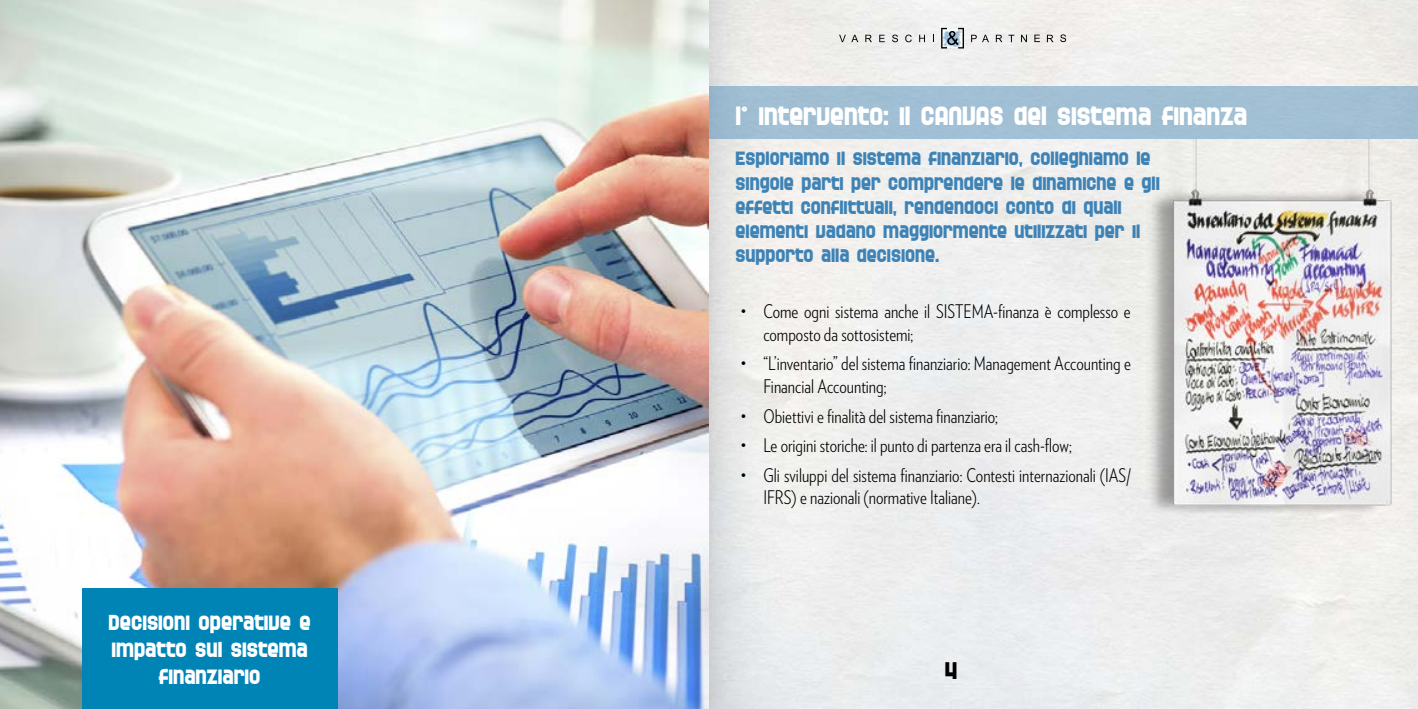
<style>
.page{position:relative;width:1418px;height:709px;background:#fff}
.page>*{position:absolute;margin:0;border:0;box-sizing:border-box;transform-origin:0 0}
.t1{font:700 27.5px "SF Speedwaystar";color:#fff}
.t2{font:700 25px "SF Speedwaystar";color:#000}
.t3{font:700 22.5px/27px "SF Speedwaystar";color:#fff;text-align:center}
.t4{font:700 20px/24px "SF Speedwaystar";color:#3e83b6}
.t5{font:300 18.75px/22.5px "Verlag Condensed";color:#000}
</style>
<div class="page">
<img style="left:709px;top:0;width:708px;height:709px">
<svg style="left:839px;top:35px;width:19px;height:7px"></svg>
<svg style="left:865px;top:35px;width:7px;height:7px"></svg>
<svg style="left:879px;top:35px;width:5px;height:7px"></svg>
<svg style="left:892px;top:35px;width:6px;height:7px"></svg>
<svg style="left:905px;top:35px;width:6px;height:7px"></svg>
<svg style="left:919px;top:35px;width:6px;height:7px"></svg>
<svg style="left:971px;top:35px;width:5px;height:7px"></svg>
<svg style="left:982px;top:35px;width:7px;height:7px"></svg>
<svg style="left:995px;top:35px;width:7px;height:7px"></svg>
<svg style="left:1008px;top:35px;width:6px;height:7px"></svg>
<svg style="left:1021px;top:35px;width:5px;height:7px"></svg>
<svg style="left:1034px;top:35px;width:5px;height:7px"></svg>
<svg style="left:1046px;top:35px;width:7px;height:7px"></svg>
<svg style="left:1060px;top:34px;width:6px;height:8px"></svg>
<svg style="left:941px;top:28px;width:23px;height:21px"></svg>
<img style="left:0;top:0;width:709px;height:709px">
<div style="left:709px;top:86px;width:708px;height:53px;background:#a1bfd4"></div>
<div style="left:82px;top:588px;width:255px;height:121px;background:#0084b6"></div>
<img style="left:1130px;top:139px;width:287px;height:396px">
<p class="t3" style="left:109px;top:608px;width:204px">DECISIONI OPERATIVE E<br>IMPATTO SUL SISTEMA<br>FINANZIARIO</p>
<h1 class="t1" style="left:735px;top:100px;width:513px">1° INTERVENTO: IL CANVAS DEL SISTEMA FINANZA</h1>
<p class="t4" style="left:735px;top:146px;width:426px">ESPLORIAMO IL SISTEMA FINANZIARIO, COLLEGHIAMO LE SINGOLE PARTI PER COMPRENDERE LE DINAMICHE E GLI EFFETTI CONFLITTUALI, RENDENDOCI CONTO DI QUALI ELEMENTI VADANO MAGGIORMENTE UTILIZZATI PER IL SUPPORTO ALLA DECISIONE.</p>
<p class="t5" style="left:763px;top:299px;width:369px;text-indent:-22px">• Come ogni sistema anche il SISTEMA-finanza è complesso e composto da sottosistemi;</p>
<p class="t5" style="left:763px;top:352px;width:369px;text-indent:-22px">• “L’inventario” del sistema finanziario: Management Accounting e<br>Financial Accounting;</p>
<p class="t5" style="left:741px;top:404px;width:258px">• Obiettivi e finalità del sistema finanziario;</p>
<p class="t5" style="left:741px;top:433px;width:332px">• Le origini storiche: il punto di partenza era il cash-flow;</p>
<p class="t5" style="left:763px;top:463px;width:369px;text-indent:-22px">• Gli sviluppi del sistema finanziario: Contesti internazionali (IAS/<br>IFRS) e nazionali (normative Italiane).</p>
<h2 class="t2" style="left:944px;top:656px;width:14px">4</h2>
</div>
